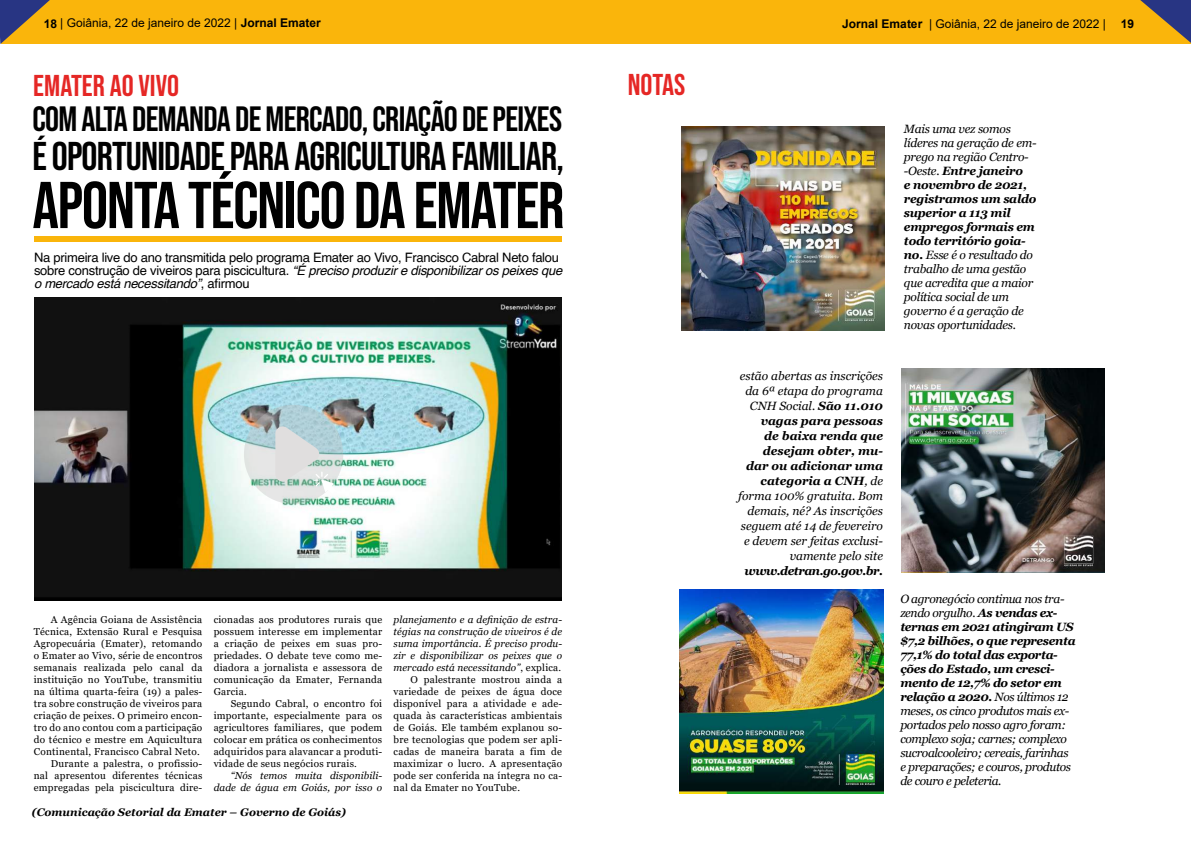
<style>
.page{position:relative;width:1191px;height:842px;background:#fff}
.page>*{position:absolute;margin:0;border:0;box-sizing:border-box;transform-origin:0 0}
.t1{font:66px "Bebas Neue";letter-spacing:-.02em;color:#000}
.t2{font:40px "Bebas Neue";letter-spacing:-.02em;color:#000}
.t3{font:35px "Bebas Neue";letter-spacing:-.02em;color:#000}
.t4{font:30px "Bebas Neue";color:#e52725}
.t5{font:13px/13px "Helvetica";letter-spacing:-.02em;color:#000}
.t6{font:italic 12px/14px "Georgia";letter-spacing:-.02em;color:#000}
.t7{font:italic 12px/15px "Georgia";color:#000;text-align:right}
.t8{font:12px "Arial";color:#000}
.t9{font:italic 700 12px "Georgia";letter-spacing:-.04em;color:#000}
.t10{font:italic 700 11px "Georgia";color:#000}
.t11{font:10px/12px "Georgia";letter-spacing:.025em;color:#000;text-align:justify}
.t12{font:italic 10px/12px "Georgia";letter-spacing:.01em;color:#000;text-align:right}
.s1{font-weight:700}
.s2{font-style:italic}
.s3{font-style:normal}
</style>
<div class="page">
<div style="left:1px;top:0;width:1189px;height:43px;background:#fab50b"></div>
<svg style="left:0;top:0;width:53px;height:44px"></svg>
<svg style="left:1137px;top:0;width:54px;height:44px"></svg>
<img style="left:679px;top:590px;width:204px;height:203px">
<img style="left:901px;top:369px;width:203px;height:204px">
<img style="left:681px;top:127px;width:203px;height:203px">
<div style="left:34px;top:237px;width:527px;height:5px;background:#fab50b"></div>
<img style="left:34px;top:297px;width:527px;height:303px">
<svg style="left:244px;top:405px;width:99px;height:99px;background:#bdcfd0"></svg>
<svg style="left:275px;top:426px;width:61px;height:68px;background:#ced9d9"></svg>
<p class="t8" style="left:44px;top:15px;width:278px"><span class="s1">18</span> | Goiânia, 22 de janeiro de 2022 | <span class="s1">Jornal Emater</span></p>
<p class="t8" style="left:842px;top:15px;width:293px"><span class="s1">Jornal Emater</span> | Goiânia, 22 de janeiro de 2022 | <span class="s1">19</span></p>
<h3 class="t4" style="left:33px;top:69px;width:147px">EMATER AO VIVO</h3>
<h3 class="t3" style="left:32px;top:99px;width:531px">COM ALTA DEMANDA DE MERCADO, CRIAÇÃO DE PEIXES</h3>
<h2 class="t2" style="left:32px;top:134px;width:533px">É OPORTUNIDADE PARA AGRICULTURA FAMILIAR,</h2>
<h1 class="t1" style="left:32px;top:168px;width:533px">APONTA TÉCNICO DA EMATER</h1>
<h3 class="t5" style="left:34px;top:251px;width:530px">Na primeira live do ano transmitida pelo programa Emater ao Vivo, Francisco Cabral Neto falou sobre construção de viveiros para piscicultura. <span class="s2">“É preciso produzir e disponibilizar os peixes que o mercado está necessitando”</span>, afirmou</h3>
<p class="t11" style="left:34px;top:613px;width:170px;text-align:right">A Agência Goiana de Assistência Técnica, Extensão Rural e Pesquisa Agropecuária (Emater), retomando o Emater ao Vivo, série de encontros semanais realizada pelo canal da instituição no YouTube, transmitiu na última quarta-feira (19) a pales&shy;tra sobre construção de viveiros para criação de peixes. O primeiro encon&shy;tro do ano contou com a participação do técnico e mestre em Aquicultura Continental, Francisco Cabral Neto.<br>Durante a palestra, o profissio-<br>nal apresentou diferentes técnicas empregadas pela piscicultura dire-</p>
<p class="t11" style="left:214px;top:613px;width:170px">cionadas aos produtores rurais que possuem interesse em implementar a criação de peixes em suas pro&shy;priedades. O debate teve como me&shy;diadora a jornalista e assessora de comunicação da Emater, Fernanda Garcia.</p>
<p class="t11" style="left:214px;top:697px;width:170px;text-indent:17px">Segundo Cabral, o encontro foi importante, especialmente para os agricultores familiares, que podem colocar em prática os conhecimentos adquiridos para alavancar a produti&shy;vidade de seus negócios rurais.</p>
<p class="t12" style="left:214px;top:769px;width:170px">“Nós temos muita disponibili&shy;dade de água em Goiás, por isso o</p>
<p class="t10" style="left:32px;top:805px;width:316px">(Comunicação Setorial da Emater – Governo de Goiás)</p>
<p class="t12" style="left:393px;top:613px;width:170px">planejamento e a definição de estra-</p>
<p class="t12" style="left:393px;top:625px;width:170px">tégias na construção de viveiros é de</p>
<p class="t12" style="left:393px;top:637px;width:170px">suma importância. É preciso produ-</p>
<p class="t12" style="left:393px;top:649px;width:170px">zir e disponibilizar os peixes que o</p>
<p class="t12" style="left:393px;top:661px;width:169px">mercado está necessitando”<span class="s3">, explica.</span></p>
<p class="t11" style="left:410px;top:673px;width:153px">O palestrante mostrou ainda a</p>
<p class="t11" style="left:393px;top:685px;width:170px">variedade de peixes de água doce</p>
<p class="t11" style="left:393px;top:697px;width:170px">disponível para a atividade e ade-</p>
<p class="t11" style="left:393px;top:709px;width:170px">quada às características ambientais</p>
<p class="t11" style="left:393px;top:721px;width:170px">de Goiás. Ele também explanou so-</p>
<p class="t11" style="left:393px;top:733px;width:170px">bre tecnologias que podem ser apli-</p>
<p class="t11" style="left:393px;top:745px;width:170px">cadas de maneira barata a fim de</p>
<p class="t11" style="left:393px;top:757px;width:170px">maximizar o lucro. A apresentação</p>
<p class="t11" style="left:393px;top:769px;width:170px">pode ser conferida na íntegra no ca-</p>
<p class="t11" style="left:393px;top:781px;width:128px">nal da Emater no YouTube.</p>
<h3 class="t4" style="left:628px;top:67px;width:59px">NOTAS</h3>
<p class="t7" style="left:738px;top:368px;width:146px">estão abertas as inscrições da 6ª etapa do programa<br>CNH Social. <span class="s1">São 11.010 vagas para pessoas<br>de baixa renda que desejam obter, mu&shy;dar ou adicionar uma categoria a CNH</span>, de forma 100% gratuita. Bom demais, né? As inscrições seguem até 14 de fevereiro e devem ser feitas exclusi&shy;vamente pelo site</p>
<p class="t9" style="left:744px;top:563px;width:140px">www.detran.go.gov.br.</p>
<p class="t6" style="left:904px;top:122px;width:134px">Mais uma vez somos líderes na geração de em&shy;prego na região Centro--Oeste. <span class="s1">Entre janeiro<br>e novembro de 2021, registramos um saldo superior a 113 mil empregos formais em todo território goia&shy;no.</span> Esse é o resultado do trabalho de uma gestão que acredita que a maior política social de um governo é a geração de novas oportunidades.</p>
<p class="t6" style="left:900px;top:592px;width:177px">O agronegócio continua nos tra&shy;zendo orgulho. <span class="s1">As vendas ex&shy;ternas em 2021 atingiram US $7,2 bilhões, o que representa<br>77,1% do total das exporta&shy;ções do Estado, um cresci&shy;mento de 12,7% do setor em relação a 2020.</span> Nos últimos 12 meses, os cinco produtos mais ex&shy;portados pelo nosso agro foram: complexo soja; carnes; complexo sucroalcooleiro; cereais, farinhas e preparações; e couros, produtos de couro e peleteria.</p>
</div>
